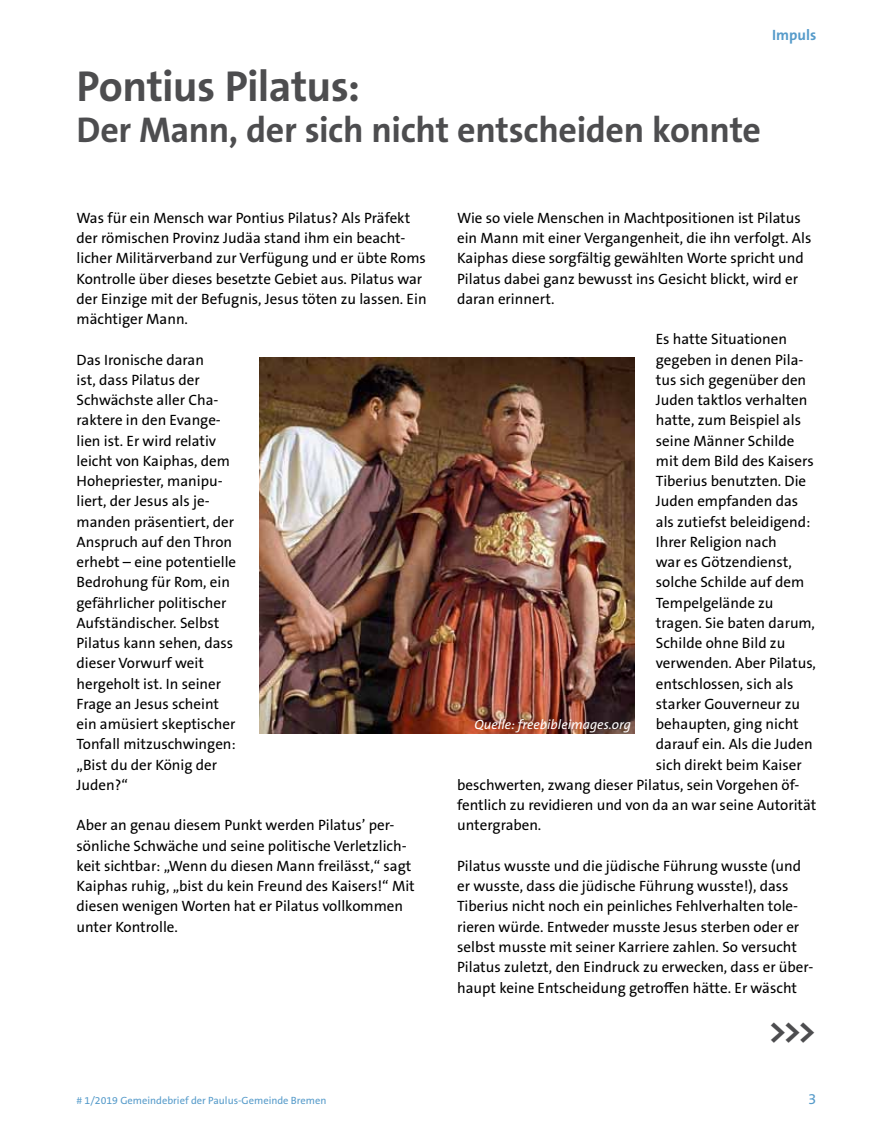
<style>
.page{position:relative;width:893px;height:1127px;background:#fff}
.page>*{position:absolute;margin:0;border:0;box-sizing:border-box;transform-origin:0 0}
.t1{font:700 43.5px "The Sans B W7";letter-spacing:-.015em;color:#4d4d4f}
.t2{font:700 36px "The Sans B W7";letter-spacing:-.01em;color:#4d4d4f}
.t3{font:700 34.5px "The Sans B W7";color:#4d4d4f}
.t4{font:15px/20.2px "The Sans B W5 Plain";color:#000}
.t5{font:700 15px "The Sans B W7";color:#569bca}
.t6{font:15px "The Sans B W5 Plain";color:#569bca}
.t7{font:italic 13.5px "The Sans B W5 Plain";color:#fff}
.t8{font:10.5px "The Sans B W5 Plain";color:#569bca}
</style>
<div class="page">
<img style="left:259px;top:358px;width:376px;height:375px">
<h1 class="t1" style="left:77px;top:59px;width:285px">Pontius Pilatus:</h1>
<h2 class="t2" style="left:77px;top:106px;width:686px">Der Mann, der sich nicht entscheiden konnte</h2>
<p class="t5" style="left:772px;top:26px;width:46px">Impuls</p>
<p class="t4" style="left:77px;top:208px;width:352px">Was für ein Mensch war Pontius Pilatus? Als Präfekt der römischen Provinz Judäa stand ihm ein beacht&shy;licher Militärverband zur Verfügung und er übte Roms Kontrolle über dieses besetzte Gebiet aus. Pilatus war der Einzige mit der Befugnis, Jesus töten zu lassen. Ein mächtiger Mann.</p>
<p class="t4" style="left:77px;top:349px;width:161px">Das Ironische daran<br>ist, dass Pilatus der<br>Schwächste aller Cha&shy;raktere in den Evange&shy;lien ist. Er wird relativ leicht von Kaiphas, dem<br>Hohepriester, manipu&shy;liert, der Jesus als je&shy;manden präsentiert, der<br>Anspruch auf den Thron erhebt – eine potentielle<br>Bedrohung für Rom, ein gefährlicher politischer<br>Aufständischer. Selbst<br>Pilatus kann sehen, dass dieser Vorwurf weit hergeholt ist. In seiner<br>Frage an Jesus scheint ein amüsiert skeptischer<br>Tonfall mitzuschwingen: „Bist du der König der<br>Juden?“</p>
<p class="t4" style="left:77px;top:815px;width:340px">Aber an genau diesem Punkt werden Pilatus’ per&shy;sönliche Schwäche und seine politische Verletzlich&shy;keit sichtbar: „Wenn du diesen Mann freilässt,“ sagt Kaiphas ruhig, „bist du kein Freund des Kaisers!“ Mit diesen wenigen Worten hat er Pilatus vollkommen unter Kontrolle.</p>
<p class="t8" style="left:77px;top:1093px;width:251px"># 1/2019 Gemeindebrief der Paulus-Gemeinde Bremen</p>
<p class="t4" style="left:457px;top:208px;width:356px">Wie so viele Menschen in Machtpositionen ist Pilatus ein Mann mit einer Vergangenheit, die ihn verfolgt. Als Kaiphas diese sorgfältig gewählten Worte spricht und Pilatus dabei ganz bewusst ins Gesicht blickt, wird er daran erinnert.</p>
<p class="t4" style="left:656px;top:329px;width:133px">Es hatte Situationen</p>
<p class="t4" style="left:656px;top:349px;width:149px">gegeben in denen Pila-</p>
<p class="t4" style="left:656px;top:370px;width:152px">tus sich gegenüber den</p>
<p class="t4" style="left:656px;top:390px;width:153px">Juden taktlos verhalten</p>
<p class="t4" style="left:656px;top:410px;width:147px">hatte, zum Beispiel als</p>
<p class="t4" style="left:656px;top:430px;width:140px">seine Männer Schilde</p>
<p class="t4" style="left:656px;top:451px;width:159px">mit dem Bild des Kaisers</p>
<p class="t4" style="left:656px;top:471px;width:152px">Tiberius benutzten. Die</p>
<p class="t4" style="left:656px;top:491px;width:144px">Juden empfanden das</p>
<p class="t4" style="left:656px;top:511px;width:156px">als zutiefst beleidigend:</p>
<p class="t4" style="left:656px;top:532px;width:122px">Ihrer Religion nach</p>
<p class="t4" style="left:656px;top:552px;width:138px">war es Götzendienst,</p>
<p class="t4" style="left:656px;top:572px;width:150px">solche Schilde auf dem</p>
<p class="t4" style="left:656px;top:592px;width:119px">Tempelgelände zu</p>
<p class="t4" style="left:656px;top:613px;width:161px">tragen. Sie baten darum,</p>
<p class="t4" style="left:656px;top:633px;width:131px">Schilde ohne Bild zu</p>
<p class="t4" style="left:656px;top:653px;width:162px">verwenden. Aber Pilatus,</p>
<p class="t4" style="left:656px;top:673px;width:139px">entschlossen, sich als</p>
<p class="t4" style="left:656px;top:694px;width:146px">starker Gouverneur zu</p>
<p class="t4" style="left:656px;top:714px;width:144px">behaupten, ging nicht</p>
<p class="t4" style="left:656px;top:734px;width:158px">darauf ein. Als die Juden</p>
<p class="t4" style="left:656px;top:754px;width:147px">sich direkt beim Kaiser</p>
<p class="t4" style="left:457px;top:775px;width:344px">beschwerten, zwang dieser Pilatus, sein Vorgehen öf-</p>
<p class="t4" style="left:457px;top:795px;width:361px">fentlich zu revidieren und von da an war seine Autorität</p>
<p class="t4" style="left:457px;top:815px;width:86px">untergraben.</p>
<p class="t4" style="left:457px;top:856px;width:358px">Pilatus wusste und die jüdische Führung wusste (und er wusste, dass die jüdische Führung wusste!), dass Tiberius nicht noch ein peinliches Fehlverhalten tole&shy;rieren würde. Entweder musste Jesus sterben oder er selbst musste mit seiner Karriere zahlen. So versucht Pilatus zuletzt, den Eindruck zu erwecken, dass er über&shy;haupt keine Entscheidung getroffen hätte. Er wäscht</p>
<h3 class="t3" style="left:768px;top:1009px;width:50px">&gt;&gt;&gt;</h3>
<p class="t7" style="left:475px;top:716px;width:158px">Quelle: freebibleimages.org</p>
<p class="t6" style="left:808px;top:1089px;width:10px">3</p>
</div>
